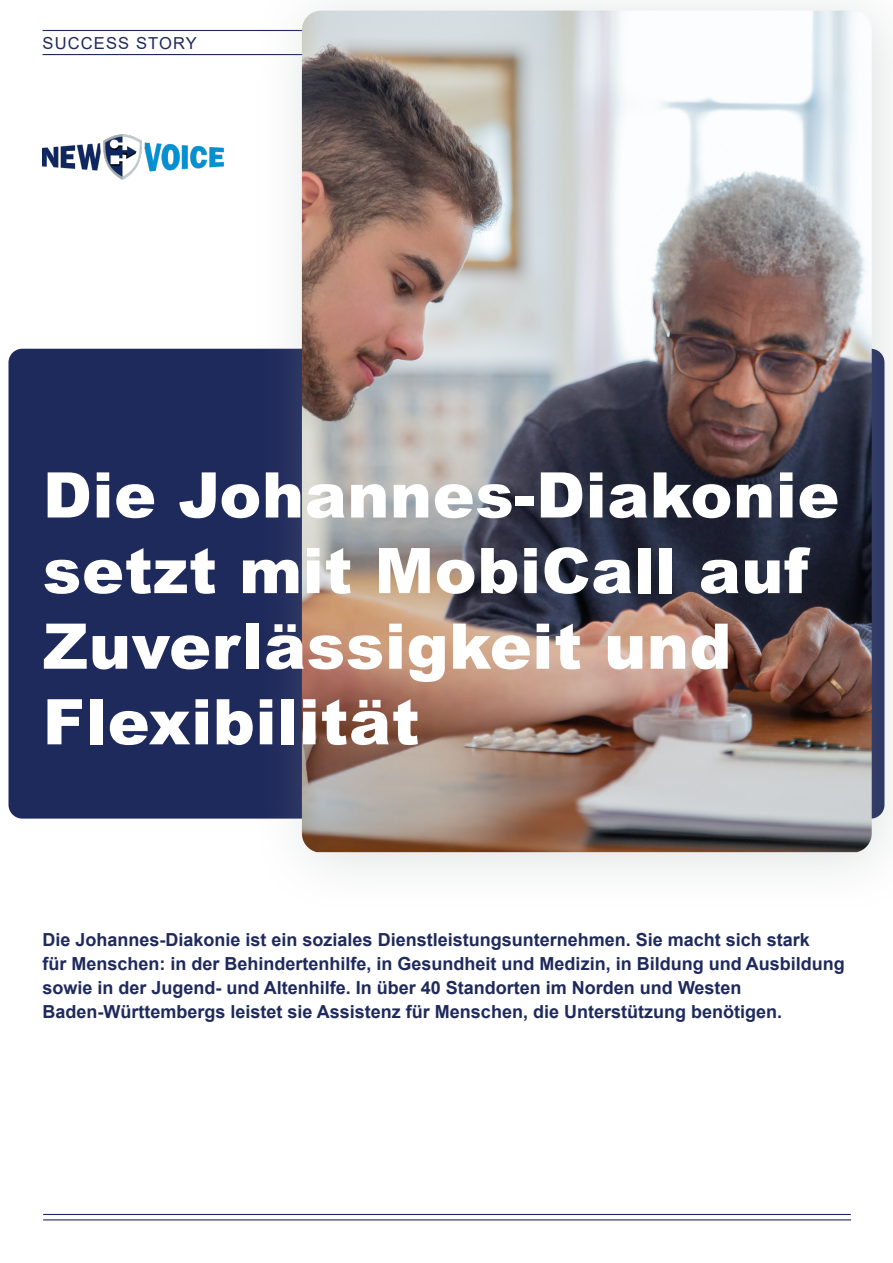
<style>
.page{position:relative;width:893px;height:1263px;background:#fff}
.page>*{position:absolute;margin:0;border:0;box-sizing:border-box;transform-origin:0 0}
.t1{font:900 63px/75.6px "Arial";letter-spacing:.01em;color:#fff}
.t2{font:700 18px "Arial";color:#1f2a5c}
.t3{font:16.5px "Arial";letter-spacing:.07em;color:#1f2a5c}
</style>
<div class="page">
<hr style="left:43px;top:30px;width:807px;height:1px;background:#1f2a5c">
<hr style="left:43px;top:54px;width:807px;height:1px;background:#1f2a5c">
<img style="left:43px;top:134px;width:181px;height:46px">
<hr style="left:43px;top:1214px;width:808px;height:1px;background:#1f2a5c">
<hr style="left:43px;top:1219px;width:808px;height:1px;background:#1f2a5c">
<div style="left:9px;top:349px;width:875px;height:470px;background:#1f2a5c;border-radius:14px"></div>
<div style="left:251px;top:0;width:642px;height:915px;background:#949c9d;opacity:.3"></div>
<img style="left:302px;top:11px;width:570px;height:841px">
<p class="t3" style="left:43px;top:31px;width:156px">SUCCESS STORY</p>
<p class="t1" style="left:43px;top:455px;width:798px">Die Johannes-Diakonie setzt mit MobiCall auf</p>
<p class="t1" style="left:43px;top:606px;width:690px">Zuverlässigkeit und</p>
<p class="t1" style="left:43px;top:682px;width:378px">Flexibilität</p>
<p class="t2" style="left:43px;top:927px;width:769px">Die Johannes-Diakonie ist ein soziales Dienstleistungsunternehmen. Sie macht sich stark</p>
<p class="t2" style="left:43px;top:951px;width:804px">für Menschen: in der Behindertenhilfe, in Gesundheit und Medizin, in Bildung und Ausbildung</p>
<p class="t2" style="left:43px;top:975px;width:701px">sowie in der Jugend- und Altenhilfe. In über 40 Standorten im Norden und Westen</p>
<p class="t2" style="left:43px;top:999px;width:741px">Baden-Württembergs leistet sie Assistenz für Menschen, die Unterstützung benötigen.</p>
</div>
